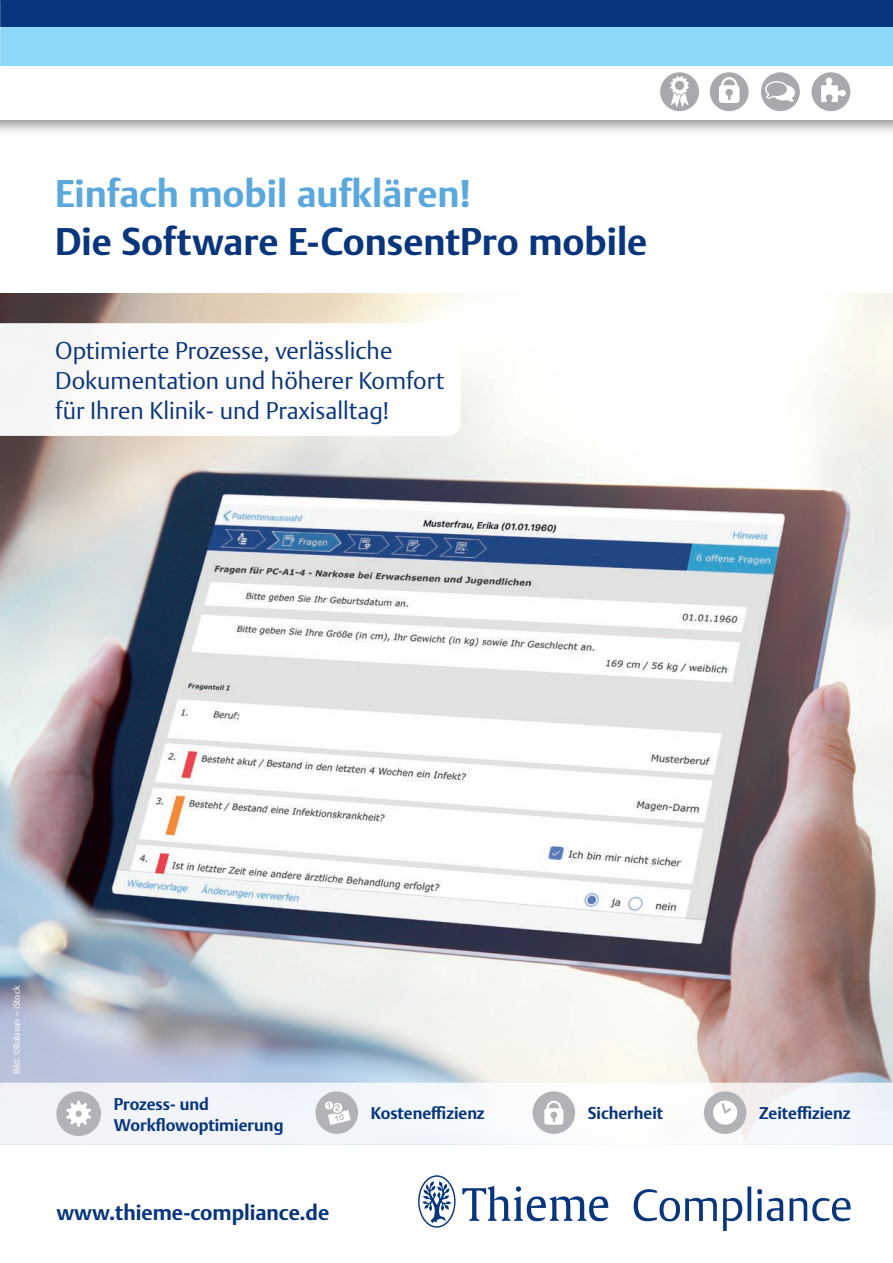
<style>
.page{position:relative;width:893px;height:1263px;background:#fff}
.page>*{position:absolute;margin:0;border:0;box-sizing:border-box;transform-origin:0 0}
.t1{font:700 37.5px "Thieme Argo 2011";color:#08357c}
.t2{font:700 37.5px "Thieme Argo 2011";color:#5ba8dc}
.t3{font:300 24px/30px "Thieme Argo 2011";color:#08357c}
.t4{font:700 21px "Thieme Argo 2011";color:#08357c}
.t5{font:700 16.5px/21px "Thieme Argo 2011";color:#08357c}
.t6{font:300 9px "Thieme Argo 2011";color:#fff}
</style>
<div class="page">
<img style="left:0;top:293px;width:893px;height:790px">
<svg style="left:0;top:323px;width:461px;height:113px"></svg>
<svg style="left:0;top:1083px;width:893px;height:62px;fill:#f2f6fb"></svg>
<div style="left:0;top:0;width:893px;height:137px;background:#231f20;opacity:.6"></div>
<div style="left:0;top:0;width:893px;height:119px;background:#fff"></div>
<div style="left:0;top:26px;width:893px;height:39px;background:#8dd7f7"></div>
<div style="left:0;top:0;width:893px;height:26px;background:#08357c"></div>
<img style="left:418px;top:1175px;width:433px;height:56px">
<div style="left:710px;top:72px;width:39px;height:39px;background:#a8a9ad;border-radius:50%"></div>
<svg style="left:719px;top:77px;width:20px;height:26px"></svg>
<div style="left:761px;top:72px;width:39px;height:39px;background:#a8a9ad;border-radius:50%"></div>
<svg style="left:765px;top:81px;width:30px;height:21px"></svg>
<div style="left:660px;top:72px;width:39px;height:39px;background:#a8a9ad;border-radius:50%"></div>
<svg style="left:670px;top:76px;width:19px;height:31px"></svg>
<div style="left:811px;top:72px;width:39px;height:39px;background:#a8a9ad;border-radius:50%"></div>
<svg style="left:821px;top:78px;width:25px;height:24px"></svg>
<div style="left:316px;top:1091px;width:42px;height:43px;background:#b2b3b7;border-radius:50%"></div>
<svg style="left:325px;top:1101px;width:26px;height:24px"></svg>
<div style="left:56px;top:1091px;width:45px;height:45px;background:#b2b3b7;border-radius:50%"></div>
<svg style="left:66px;top:1101px;width:25px;height:25px"></svg>
<div style="left:533px;top:1091px;width:42px;height:43px;background:#b2b3b7;border-radius:50%"></div>
<svg style="left:544px;top:1101px;width:19px;height:24px"></svg>
<div style="left:704px;top:1091px;width:42px;height:43px;background:#b2b3b7;border-radius:50%"></div>
<svg style="left:713px;top:1100px;width:24px;height:25px"></svg>
<hr style="left:0;top:636px;width:1px;height:50px;background:#dcf2fc">
<h1 class="t2" style="left:55px;top:169px;width:418px">Einfach mobil aufklären!</h1>
<h1 class="t1" style="left:55px;top:217px;width:594px">Die Software E-ConsentPro mobile</h1>
<p class="t3" style="left:55px;top:335px;width:391px">Optimierte Prozesse, verlässliche<br>Dokumentation und höherer Komfort für Ihren Klinik- und Praxisalltag!</p>
<p class="t6" style="left:11px;top:1074px;width:90px;rotate:-90deg">Bild: ©Balavan – iStock</p>
<p class="t5" style="left:114px;top:1093px;width:171px">Prozess- und<br>Workflowoptimierung</p>
<p class="t5" style="left:588px;top:1102px;width:77px">Sicherheit</p>
<p class="t5" style="left:759px;top:1102px;width:93px">Zeiteffizienz</p>
<p class="t5" style="left:371px;top:1102px;width:115px">Kosteneffizienz</p>
<p class="t4" style="left:56px;top:1198px;width:274px">www.thieme-compliance.de</p>
</div>
